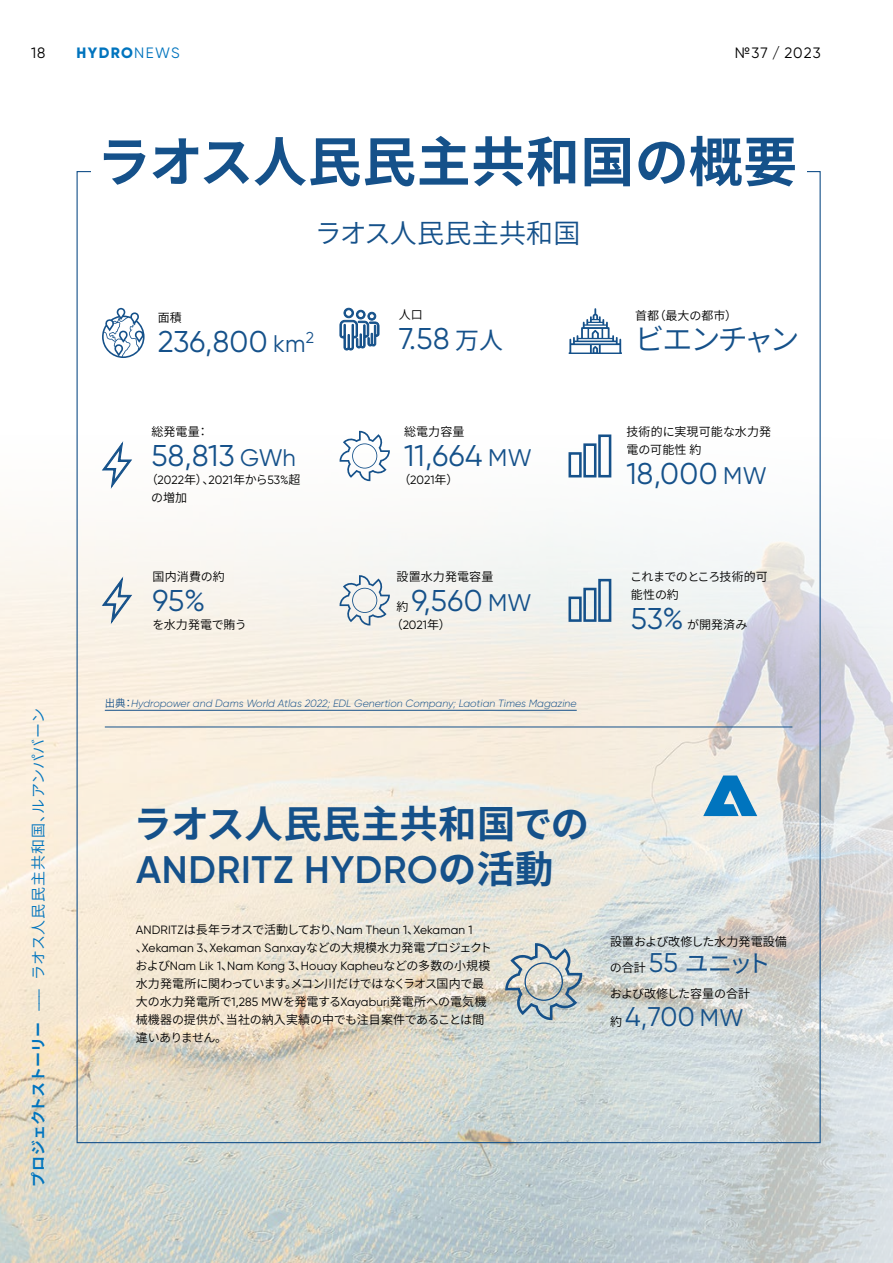
<style>
.page{position:relative;width:893px;height:1263px;background:#fff}
.page>*{position:absolute;margin:0;border:0;box-sizing:border-box;transform-origin:0 0}
.t1{font:700 54px "Source Han Sans JP";letter-spacing:.01em;color:#15518a}
.t2{font:600 38.4px "Gilroy";letter-spacing:.02em;color:#15518a}
.t3{font:700 38.4px "Source Han Sans JP";letter-spacing:.01em;color:#15518a}
.t4{font:30px "Gilroy";letter-spacing:.01em;color:#15518a}
.t5{font:30px "Source Han Sans JP";letter-spacing:-.08em;color:#15518a}
.t6{font:27px "Source Han Sans JP";letter-spacing:.01em;color:#15518a}
.t7{font:27px "Gilroy";color:#15518a}
.t8{font:24px "Source Han Sans JP";color:#15518a}
.t9{font:15px "Source Han Sans JP";letter-spacing:.03em;color:#0074be}
.t10{font:15px "Gilroy";letter-spacing:.07em;color:#000}
.t11{font:800 15px "Gilroy";letter-spacing:.09em;color:#0074be}
.t12{font:12px/18px "Source Han Sans JP";color:#000}
.t13{font:12px/18px "Gilroy";letter-spacing:.01em;color:#000}
.t14{font:12px/18px "Source Han Sans JP";letter-spacing:-.035em;color:#000}
.t15{font:12px "Source Han Sans JP";letter-spacing:-.025em;color:#000}
.t16{font:italic 300 10.5px "Gilroy";color:#15518a}
.s1{font-weight:400}
.s2{font-weight:700}
.s3{font-family:"Gilroy"}
.s4{font-size:24px}
.s5{font-family:"Source Han Sans JP"}
.s6{font-family:"Source Han Sans JP";font-size:24px}
.s7{font-family:"Source Han Sans JP";font-weight:400;font-style:normal}
.s8{font-family:"Source Han Sans JP";font-weight:700}
.s9{font-family:"Gilroy";font-size:27px}
</style>
<div class="page">
<img style="left:0;top:417px;width:893px;height:846px">
<hr style="left:105px;top:727px;width:687px;height:1px;background:#15518a">
<hr style="left:105px;top:710px;width:472px;height:1px;background:#15518a">
<svg style="left:703px;top:775px;width:54px;height:41px;background:#68a8ce"></svg>
<svg style="left:339px;top:307px;width:41px;height:44px"></svg>
<svg style="left:102px;top:308px;width:43px;height:50px"></svg>
<svg style="left:568px;top:308px;width:54px;height:45px"></svg>
<svg style="left:101px;top:575px;width:32px;height:48px;background:#d0d6d9"></svg>
<svg style="left:340px;top:575px;width:50px;height:50px"></svg>
<svg style="left:567px;top:578px;width:46px;height:45px"></svg>
<svg style="left:101px;top:440px;width:32px;height:48px"></svg>
<svg style="left:340px;top:431px;width:50px;height:50px"></svg>
<svg style="left:567px;top:433px;width:46px;height:46px"></svg>
<svg style="left:505px;top:943px;width:77px;height:77px;background:#bac3c3"></svg>
<div style="left:875px;top:1213px;width:18px;height:26px;background:#dbe1e6"></div>
<p class="t10" style="left:31px;top:44px;width:16px">18</p>
<p class="t11" style="left:77px;top:44px;width:105px">HYDRO<span class="s1">NEWS</span></p>
<p class="t10" style="left:735px;top:44px;width:87px">№37 / 2023</p>
<h1 class="t1" style="left:97px;top:131px;width:702px">ラオス人民民主共和国の概要</h1>
<p class="t9" style="left:30px;top:1187px;width:480px;rotate:-90deg"><span class="s2">プロジェクトストーリー</span> <span class="s3">–––</span> ラオス人民民主共和国、ルアンパバーン</p>
<h3 class="t6" style="left:315px;top:218px;width:267px">ラオス人民民主共和国</h3>
<p class="t12" style="left:158px;top:309px;width:26px">面積</p>
<h3 class="t4" style="left:158px;top:324px;width:158px">236,800 <span class="s4">km</span><sup>2</sup></h3>
<p class="t12" style="left:151px;top:423px;width:59px">総発電量：</p>
<h3 class="t4" style="left:151px;top:438px;width:146px">58,813 <span class="s4">GWh</span></h3>
<p class="t13" style="left:146px;top:471px;width:156px"><span class="s5">（</span>2022<span class="s5">年）、</span>2021<span class="s5">年から</span>53%<span class="s5">超</span></p>
<p class="t12" style="left:151px;top:489px;width:37px">の増加</p>
<p class="t12" style="left:153px;top:568px;width:74px">国内消費の約</p>
<h3 class="t4" style="left:153px;top:582px;width:54px">95%</h3>
<p class="t15" style="left:152px;top:618px;width:96px">を水力発電で賄う</p>
<p class="t12" style="left:399px;top:305px;width:26px">人口</p>
<h3 class="t4" style="left:399px;top:320px;width:106px">7.58 <span class="s6">万人</span></h3>
<p class="t12" style="left:404px;top:423px;width:62px">総電力容量</p>
<h3 class="t4" style="left:404px;top:438px;width:129px">11,664 <span class="s4">MW</span></h3>
<p class="t13" style="left:398px;top:471px;width:61px"><span class="s5">（</span>2021<span class="s5">年）</span></p>
<p class="t12" style="left:397px;top:568px;width:98px">設置水力発電容量</p>
<p class="t12" style="left:397px;top:598px;width:13px">約</p>
<h3 class="t4" style="left:411px;top:582px;width:122px">9,560 <span class="s4">MW</span></h3>
<p class="t13" style="left:391px;top:615px;width:61px"><span class="s5">（</span>2021<span class="s5">年）</span></p>
<p class="t16" style="left:105px;top:696px;width:473px"><span class="s7">出典：</span>Hydropower and Dams World Atlas 2022; EDL Genertion Company; Laotian Times Magazine</p>
<p class="t12" style="left:635px;top:307px;width:104px">首都（最大の都市）</p>
<h3 class="t5" style="left:634px;top:322px;width:167px">ビエンチャン</h3>
<p class="t12" style="left:626px;top:423px;width:146px">技術的に実現可能な水力発電の可能性 約</p>
<h3 class="t4" style="left:626px;top:456px;width:142px">18,000 <span class="s4">MW</span></h3>
<p class="t14" style="left:630px;top:568px;width:139px">これまでのところ技術的可能性の約</p>
<h3 class="t4" style="left:631px;top:600px;width:54px">53%</h3>
<p class="t12" style="left:687px;top:616px;width:62px">が開発済み</p>
<h2 class="t3" style="left:134px;top:802px;width:457px">ラオス人民民主共和国での</h2>
<h2 class="t2" style="left:136px;top:846px;width:419px">ANDRITZ HYDRO<span class="s8">の活動</span></h2>
<p class="t13" style="left:136px;top:921px;width:358px">ANDRITZ<span class="s5">は長年ラオスで活動しており、</span>Nam Theun 1<span class="s5">、</span>Xekaman 1<span class="s5">、</span>Xekaman 3<span class="s5">、</span>Xekaman Sanxay<span class="s5">などの大規模水力発電プロジェクトおよび</span>Nam Lik 1<span class="s5">、</span>Nam Kong 3<span class="s5">、</span>Houay Kapheu<span class="s5">などの多数の小規模</span></p>
<p class="t12" style="left:136px;top:975px;width:352px">水力発電所に関わっています。メコン川だけではなくラオス国内で最大の水力発電所で<span class="s3">1,285 MW</span>を発電する<span class="s3">Xayaburi</span>発電所への電気機械機器の提供が、当社の納入実績の中でも注目案件であることは間違いありません。</p>
<p class="t12" style="left:610px;top:929px;width:179px;line-height:25.5px">設置および改修した水力発電設備の合計</p>
<h3 class="t8" style="left:649px;top:949px;width:124px"><span class="s9">55</span> ユニット</h3>
<p class="t12" style="left:610px;top:984px;width:142px">および改修した容量の合計</p>
<p class="t12" style="left:610px;top:1013px;width:13px">約</p>
<h3 class="t7" style="left:625px;top:1000px;width:120px">4,700 <span class="s4">MW</span></h3>
</div>
